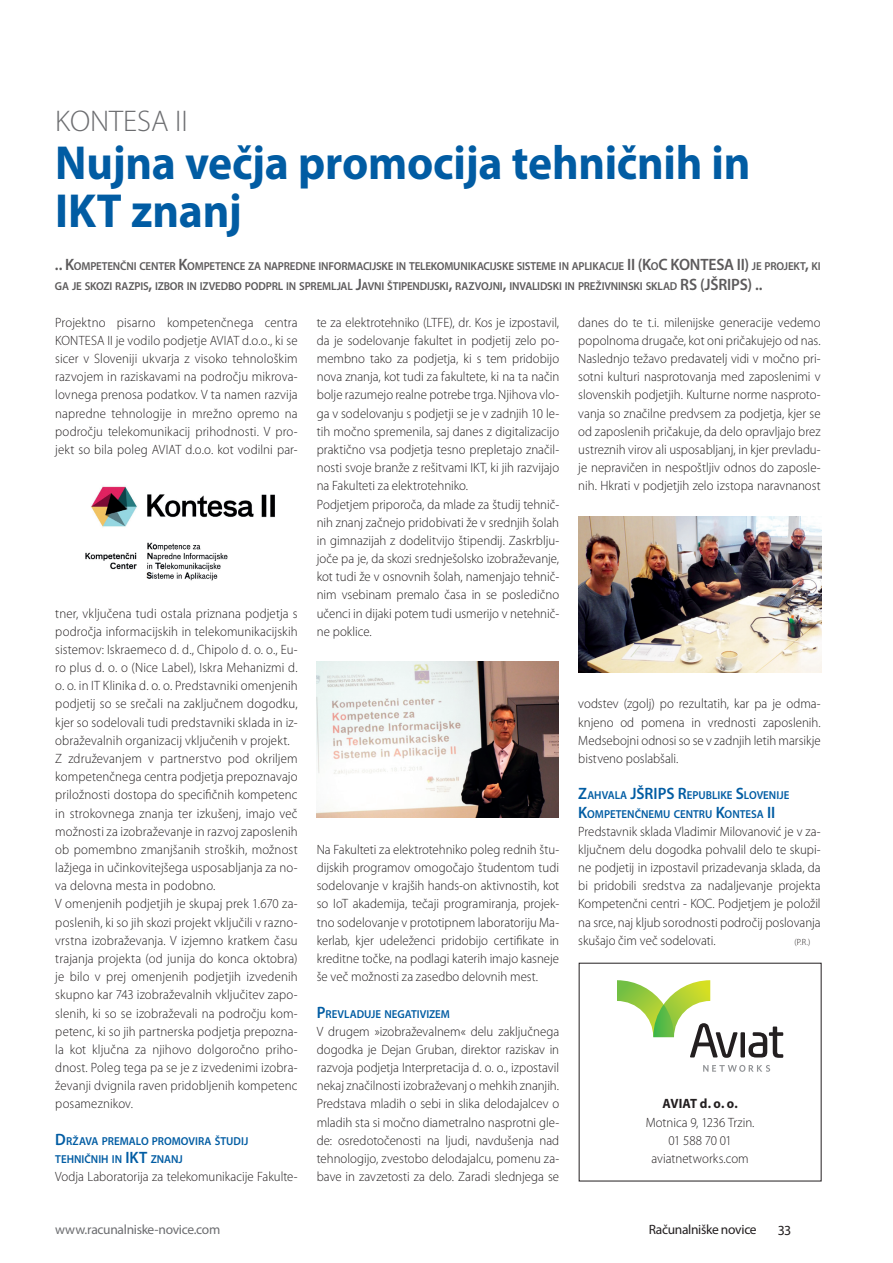
<style>
.page{position:relative;width:893px;height:1263px;background:#fff}
.page>*{position:absolute;margin:0;border:0;box-sizing:border-box;transform-origin:0 0}
.Naslov{font:700 48px/48px "Myriad Pro";letter-spacing:-.005em;color:#015ca3;scale:.95 1}
.Nadnaslov{font:300 30px "Myriad Pro";color:#6c6d70}
.Predstavitev_Mednasl{font:600 16.5px "Myriad Pro";color:#015ca3;scale:.95 1}
.Podnaslov{font:600 16.5px "Myriad Pro";color:#5c5a5b;scale:.95 1}
.t1{font:13.95px "Myriad Pro";color:#231f20}
.Vsebina{font:300 13.5px/18.1px "Myriad Pro";letter-spacing:.005em;color:#231f20;text-align:justify;scale:.95 1}
.t2{font:13.5px "Myriad Pro";letter-spacing:-.025em;color:#6c6d70}
.t3{font:13.5px "Myriad Pro";letter-spacing:-.025em;color:#231f20}
.Vsebina-2{font:700 13.5px "Myriad Pro";letter-spacing:-.015em;color:#231f20;scale:.95 1}
.Podnaslov-2{font:600 11.55px "Myriad Pro";letter-spacing:-.015em;color:#5c5a5b;scale:.95 1}
.Predstavitev_Mednasl-2{font:600 11.55px/18.1px "Myriad Pro";color:#015ca3;scale:.95 1}
.Vsebina-3{font:300 9px "Myriad Pro";color:#231f20;scale:.95 1}
.s1{font-size:16.5px}
.s2{font-size:11.55px}
</style>
<div class="page">
<img style="left:579px;top:516px;width:242px;height:156px">
<img style="left:317px;top:662px;width:242px;height:155px">
<img style="left:85px;top:486px;width:190px;height:95px">
<svg style="left:703px;top:1065px;width:67px;height:7px"></svg>
<div style="left:740px;top:1032px;width:5px;height:25px;background:#231f20"></div>
<svg style="left:748px;top:1026px;width:35px;height:32px"></svg>
<svg style="left:617px;top:980px;width:120px;height:78px"></svg>
<p class="Nadnaslov" style="left:55px;top:103px;width:134px">KONTESA II</p>
<p class="Naslov" style="left:55px;top:137px;width:733px">Nujna večja promocija tehničnih in<br>IKT znanj</p>
<p class="Podnaslov-2" style="left:55px;top:259px;width:668px"><span class="s1">.. K</span>OMPETENČNI CENTER <span class="s1">K</span>OMPETENCE ZA NAPREDNE INFORMACIJSKE IN TELEKOMUNIKACIJSKE SISTEME IN APLIKACIJE <span class="s1">II (K</span>O<span class="s1">C KONTESA</span></p>
<p class="Podnaslov-2" style="left:737px;top:259px;width:90px"><span class="s1">II)</span> JE PROJEKT<span class="s1">,</span> KI</p>
<p class="Podnaslov-2" style="left:55px;top:278px;width:693px">GA JE SKOZI RAZPIS<span class="s1">,</span> IZBOR IN IZVEDBO PODPRL IN SPREMLJAL <span class="s1">J</span>AVNI ŠTIPENDIJSKI<span class="s1">,</span> RAZVOJNI<span class="s1">,</span> INVALIDSKI IN PREŽIVNINSKI SKLAD <span class="s1">RS (JŠRIPS</span></p>
<p class="Podnaslov" style="left:747px;top:274px;width:17px">) ..</p>
<p class="Vsebina" style="left:317px;top:313px;width:257px">te za elektrotehniko (LTFE), dr. Kos je izpostavil, da je sodelovanje fakultet in podjetij zelo po&shy;membno tako za podjetja, ki s tem pridobijo nova znanja, kot tudi za fakultete, ki na ta način bolje razumejo realne potrebe trga. Njihova vlo&shy;ga v sodelovanju s podjetji se je v zadnjih 10 le&shy;tih močno spremenila, saj danes z digitalizacijo praktično vsa podjetja tesno prepletajo značil&shy;nosti svoje branže z rešitvami IKT, ki jih razvijajo na Fakulteti za elektrotehniko.</p>
<p class="Vsebina" style="left:317px;top:495px;width:257px">Podjetjem priporoča, da mlade za študij tehnič&shy;nih znanj začnejo pridobivati že v srednjih šolah in gimnazijah z dodelitvijo štipendij. Zaskrblju&shy;joče pa je, da skozi srednješolsko izobraževanje, kot tudi že v osnovnih šolah, namenjajo tehnič&shy;nim vsebinam premalo časa in se posledično učenci in dijaki potem tudi usmerijo v netehnič&shy;ne poklice.</p>
<p class="Vsebina" style="left:55px;top:313px;width:257px">Projektno pisarno kompetenčnega centra KONTESA II je vodilo podjetje AVIAT d.o.o., ki se sicer v Sloveniji ukvarja z visoko tehnološkim razvojem in raziskavami na področju mikrova&shy;lovnega prenosa podatkov. V ta namen razvija napredne tehnologije in mrežno opremo na področju telekomunikacij prihodnosti. V pro&shy;jekt so bila poleg AVIAT d.o.o. kot vodilni par-</p>
<p class="Vsebina" style="left:578px;top:313px;width:257px">danes do te t.i. milenijske generacije vedemo popolnoma drugače, kot oni pričakujejo od nas.</p>
<p class="Vsebina" style="left:578px;top:349px;width:257px">Naslednjo težavo predavatelj vidi v močno pri&shy;sotni kulturi nasprotovanja med zaposlenimi v slovenskih podjetjih. Kulturne norme nasproto&shy;vanja so značilne predvsem za podjetja, kjer se od zaposlenih pričakuje, da delo opravljajo brez ustreznih virov ali usposabljanj, in kjer prevladu&shy;je nepravičen in nespoštljiv odnos do zaposle&shy;nih. Hkrati v podjetjih zelo izstopa naravnanost</p>
<p class="Vsebina" style="left:55px;top:604px;width:257px">tner, vključena tudi ostala priznana podjetja s področja informacijskih in telekomunikacijskih sistemov: Iskraemeco d. d., Chipolo d. o. o., Eu&shy;ro plus d. o. o (Nice Label), Iskra Mehanizmi d. o. o. in IT Klinika d. o. o. Predstavniki omenjenih podjetij so se srečali na zaključnem dogodku, kjer so sodelovali tudi predstavniki sklada in iz&shy;obraževalnih organizacij vključenih v projekt.</p>
<p class="Vsebina" style="left:55px;top:749px;width:257px">Z združevanjem v partnerstvo pod okriljem kompetenčnega centra podjetja prepoznavajo priložnosti dostopa do specifičnih kompetenc in strokovnega znanja ter izkušenj, imajo več možnosti za izobraževanje in razvoj zaposlenih ob pomembno zmanjšanih stroških, možnost lažjega in učinkovitejšega usposabljanja za no&shy;va delovna mesta in podobno.</p>
<p class="Vsebina" style="left:55px;top:895px;width:257px">V omenjenih podjetjih je skupaj prek 1.670 za&shy;poslenih, ki so jih skozi projekt vključili v razno&shy;vrstna izobraževanja. V izjemno kratkem času trajanja projekta (od junija do konca oktobra) je bilo v prej omenjenih podjetjih izvedenih skupno kar 743 izobraževalnih vključitev zapo&shy;slenih, ki so se izobraževali na področju kom&shy;petenc, ki so jih partnerska podjetja prepozna&shy;la kot ključna za njihovo dolgoročno priho&shy;dnost. Poleg tega pa se je z izvedenimi izobra&shy;ževanji dvignila raven pridobljenih kompetenc posameznikov.</p>
<p class="Predstavitev_Mednasl-2" style="left:55px;top:1131px;width:205px"><span class="s1">D</span> RŽAVA PREMALO PROMOVIRA ŠTUDIJ<br>TEHNIČNIH IN <span class="s1">IKT</span> ZNANJ</p>
<p class="Vsebina" style="left:55px;top:1167px;width:257px">Vodja Laboratorija za telekomunikacije Fakulte-</p>
<p class="Vsebina" style="left:578px;top:695px;width:257px">vodstev (zgolj) po rezultatih, kar pa je odma&shy;knjeno od pomena in vrednosti zaposlenih.<br>Medsebojni odnosi so se v zadnjih letih marsikje bistveno poslabšali.</p>
<p class="Predstavitev_Mednasl" style="left:578px;top:783px;width:64px">Z<span class="s2">AHVALA</span> JŠRIPS</p>
<p class="Predstavitev_Mednasl-2" style="left:578px;top:786px;width:224px;text-indent:100px"><span class="s1">R</span>EPUBLIKE <span class="s1">S</span>LOVENIJE<br><span class="s1">K</span>OMPETENČNEMU CENTRU <span class="s1">K</span>ONTESA <span class="s1">II</span></p>
<p class="Vsebina" style="left:578px;top:822px;width:257px">Predstavnik sklada Vladimir Milovanović je v za&shy;ključnem delu dogodka pohvalil delo te skupi&shy;ne podjetij in izpostavil prizadevanja sklada, da bi pridobili sredstva za nadaljevanje projekta Kompetenčni centri - KOC. Podjetjem je položil na srce, naj kljub sorodnosti področij poslovanja skušajo čim več sodelovati.</p>
<p class="Vsebina" style="left:317px;top:840px;width:257px">Na Fakulteti za elektrotehniko poleg rednih štu&shy;dijskih programov omogočajo študentom tudi sodelovanje v krajših hands-on aktivnostih, kot so IoT akademija, tečaji programiranja, projek&shy;tno sodelovanje v prototipnem laboratoriju Ma&shy;kerlab, kjer udeleženci pridobijo certifikate in kreditne točke, na podlagi katerih imajo kasneje še več možnosti za zasedbo delovnih mest.</p>
<p class="Predstavitev_Mednasl-2" style="left:317px;top:1004px;width:142px"><span class="s1">P</span>REVLADUJE NEGATIVIZEM</p>
<p class="Vsebina" style="left:317px;top:1022px;width:257px">V drugem »izobraževalnem« delu zaključnega dogodka je Dejan Gruban, direktor raziskav in razvoja podjetja Interpretacija d. o. o., izpostavil nekaj značilnosti izobraževanj o mehkih znanjih.<br>Predstava mladih o sebi in slika delodajalcev o mladih sta si močno diametralno nasprotni gle&shy;de: osredotočenosti na ljudi, navdušenja nad tehnologijo, zvestobo delodajalcu, pomenu za&shy;bave in zavzetosti za delo. Zaradi slednjega se</p>
<p class="Vsebina-3" style="left:794px;top:936px;width:18px">(P.R.)</p>
<p class="Vsebina-2" style="left:663px;top:1095px;width:81px">AVIAT d. o. o.</p>
<p class="Vsebina" style="left:646px;top:1113px;width:116px">Motnica 9, 1236 Trzin.</p>
<p class="Vsebina" style="left:668px;top:1131px;width:68px">01 588 70 01</p>
<p class="Vsebina" style="left:651px;top:1149px;width:104px">aviatnetworks.com</p>
<p class="t2" style="left:55px;top:1221px;width:167px">www.racunalniske-novice.com</p>
<p class="t3" style="left:649px;top:1221px;width:109px">Računalniške novice</p>
<p class="t1" style="left:778px;top:1221px;width:15px">33</p>
</div>
